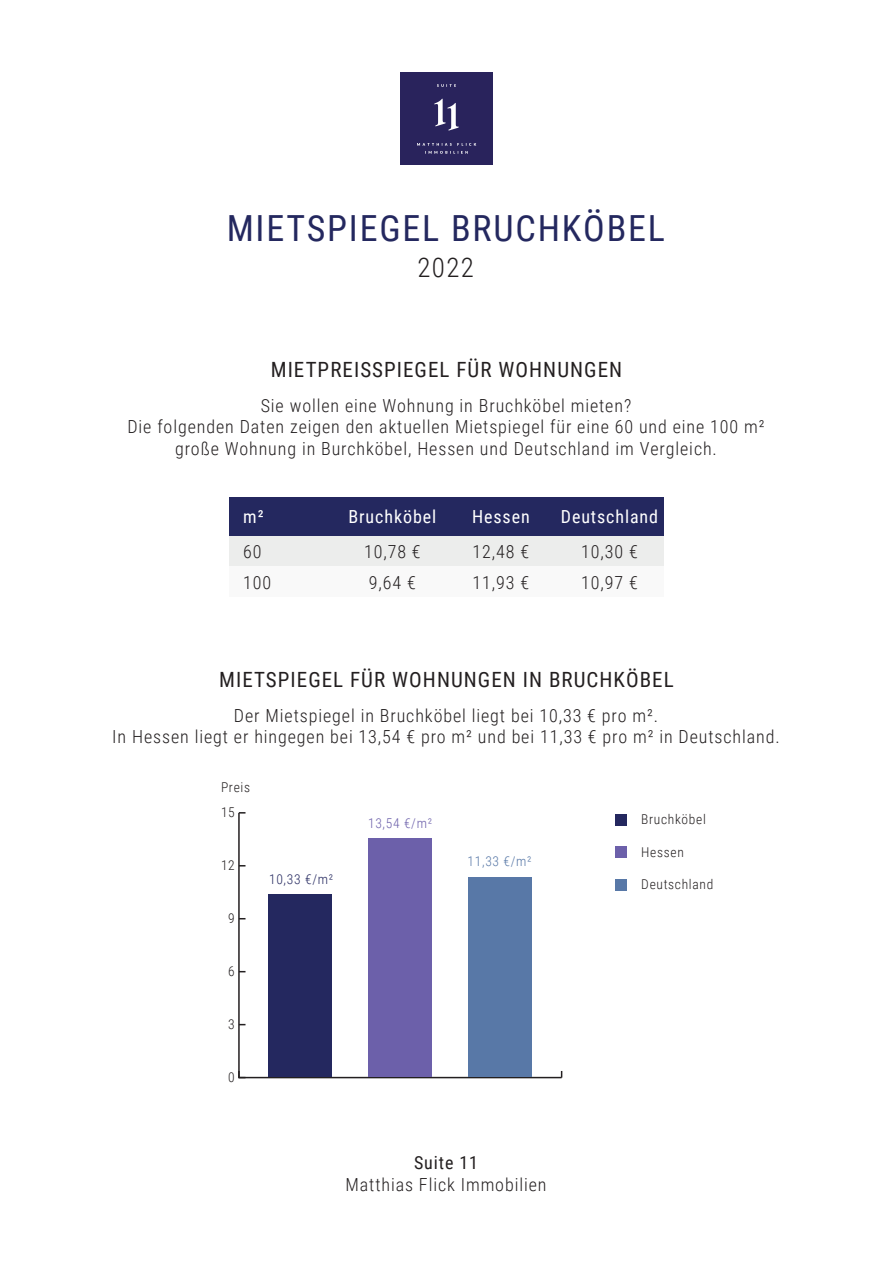
<style>
.page{position:relative;width:893px;height:1263px;background:#fff}
.page>*{position:absolute;margin:0;border:0;box-sizing:border-box;transform-origin:0 0}
.t1{font:36px "Roboto Condensed";letter-spacing:.05em;color:#24285f}
.t2{font:300 27px "Roboto Condensed";color:#231f20}
.t3{font:21px "Roboto Condensed";letter-spacing:.05em;color:#231f20}
.t4{font:300 18px/21.6px "Roboto Condensed";letter-spacing:.05em;color:#231f20;text-align:center}
.t5{font:18px "Roboto Condensed";letter-spacing:.05em;color:#fff}
.t6{font:18px "Roboto Condensed";letter-spacing:.05em;color:#231f20}
.t7{font:300 13.5px "Roboto Condensed";letter-spacing:.05em;color:#231f20}
.t8{font:300 13.5px "Roboto Condensed";color:#24285f}
.t9{font:300 13.5px "Roboto Condensed";color:#5878a7}
.t10{font:300 13.5px "Roboto Condensed";color:#6c60aa}
</style>
<div class="page">
<div style="left:401px;top:73px;width:91px;height:91px;background:#29235c"></div>
<div style="left:229px;top:497px;width:435px;height:39px;background:#24285f"></div>
<div style="left:229px;top:536px;width:435px;height:31px;background:#ecedec"></div>
<div style="left:229px;top:567px;width:435px;height:30px;background:#f9f9f9"></div>
<hr style="left:239px;top:1077px;width:323px;height:1px;background:#231f20">
<hr style="left:238px;top:813px;width:2px;height:264px;background:#231f20">
<svg style="left:238px;top:1071px;width:7px;height:7px"></svg>
<div style="left:469px;top:877px;width:63px;height:200px;background:#5878a7"></div>
<div style="left:369px;top:838px;width:63px;height:239px;background:#6c60aa"></div>
<div style="left:269px;top:894px;width:63px;height:183px;background:#24285f"></div>
<div style="left:615px;top:814px;width:11px;height:12px;background:#24285f"></div>
<div style="left:615px;top:846px;width:11px;height:12px;background:#6c60aa"></div>
<div style="left:615px;top:879px;width:11px;height:11px;background:#5878a7"></div>
<h1 class="t1" style="left:227px;top:203px;width:440px">MIETSPIEGEL BRUCHKÖBEL</h1>
<h2 class="t2" style="left:417px;top:248px;width:58px">2022</h2>
<p class="t3" style="left:271px;top:355px;width:353px">MIETPREISSPIEGEL FÜR WOHNUNGEN</p>
<p class="t4" style="left:127px;top:394px;width:639px">Sie wollen eine Wohnung in Bruchköbel mieten?<br>Die folgenden Daten zeigen den aktuellen Mietspiegel für eine 60 und eine 100 m² große Wohnung in Burchköbel, Hessen und Deutschland im Vergleich.</p>
<p class="t5" style="left:243px;top:504px;width:22px">m²</p>
<p class="t5" style="left:349px;top:504px;width:89px">Bruchköbel</p>
<p class="t5" style="left:472px;top:504px;width:59px">Hessen</p>
<p class="t5" style="left:561px;top:504px;width:99px">Deutschland</p>
<p class="t4" style="left:243px;top:540px;width:20px">60</p>
<p class="t4" style="left:364px;top:540px;width:58px">10,78 €</p>
<p class="t4" style="left:473px;top:540px;width:58px">12,48 €</p>
<p class="t4" style="left:581px;top:540px;width:58px">10,30 €</p>
<p class="t4" style="left:243px;top:571px;width:30px">100</p>
<p class="t4" style="left:369px;top:571px;width:48px">9,64 €</p>
<p class="t4" style="left:473px;top:571px;width:58px">11,93 €</p>
<p class="t4" style="left:581px;top:571px;width:58px">10,97 €</p>
<p class="t3" style="left:219px;top:665px;width:456px">MIETSPIEGEL FÜR WOHNUNGEN IN BRUCHKÖBEL</p>
<p class="t4" style="left:112px;top:704px;width:669px">Der Mietspiegel in Bruchköbel liegt bei 10,33 € pro m².<br>In Hessen liegt er hingegen bei 13,54 € pro m² und bei 11,33 € pro m² in Deutschland.</p>
<p class="t7" style="left:221px;top:777px;width:31px">Preis</p>
<p class="t7" style="left:221px;top:803px;width:15px">15</p>
<p class="t7" style="left:221px;top:856px;width:15px">12</p>
<p class="t7" style="left:228px;top:909px;width:8px">9</p>
<p class="t7" style="left:228px;top:962px;width:8px">6</p>
<p class="t7" style="left:228px;top:1015px;width:8px">3</p>
<p class="t7" style="left:228px;top:1068px;width:8px">0</p>
<p class="t8" style="left:269px;top:870px;width:65px">10,33 €/m²</p>
<p class="t10" style="left:368px;top:813px;width:65px">13,54 €/m²</p>
<p class="t9" style="left:468px;top:852px;width:65px">11,33 €/m²</p>
<p class="t6" style="left:414px;top:1150px;width:66px">Suite 11</p>
<p class="t4" style="left:345px;top:1173px;width:203px">Matthias Flick Immobilien</p>
<p class="t7" style="left:641px;top:810px;width:66px">Bruchköbel</p>
<p class="t7" style="left:641px;top:842px;width:44px">Hessen</p>
<p class="t7" style="left:641px;top:875px;width:73px">Deutschland</p>
</div>
